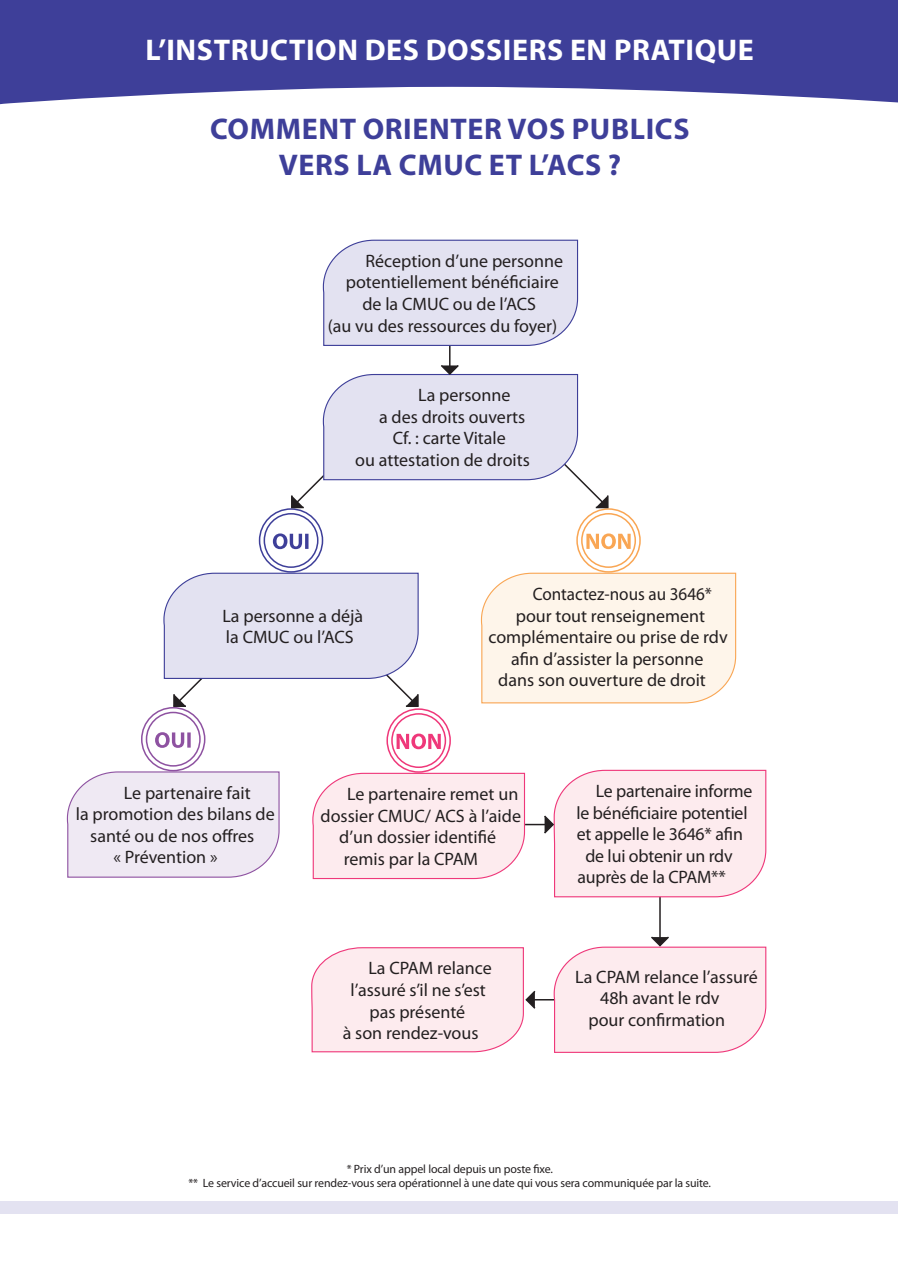
<style>
.page{position:relative;width:898px;height:1269px;background:#fff}
.page>*{position:absolute;margin:0;border:0;box-sizing:border-box;transform-origin:0 0}
.t1{font:700 30px/36px "Myriad Pro";letter-spacing:.02em;color:#3e3f99}
.t2{font:700 30px "Myriad Pro";letter-spacing:.02em;color:#fff}
.t3{font:18px/21.6px "Myriad Pro";color:#231f20}
.t4{font:18px "Myriad Pro";color:#231f20;scale:.95 1}
.t5{font:12px/14.4px "Myriad Pro";letter-spacing:-.01em;color:#231f20;text-align:center}
</style>
<div class="page">
<hr style="left:449px;top:343px;width:1px;height:31px;background:#231f20">
<hr style="left:659px;top:896px;width:1px;height:49px;background:#231f20">
<div style="left:0;top:1201px;width:897px;height:12px;background:#e3e2f1"></div>
<svg style="left:322px;top:239px;width:256px;height:108px;background:#e0dfef"></svg>
<svg style="left:311px;top:935px;width:455px;height:118px"></svg>
<svg style="left:66px;top:363px;width:700px;height:535px"></svg>
<svg style="left:0;top:0;width:897px;height:105px;background:#5455a5"></svg>
<h1 class="t2" style="left:146px;top:31px;width:609px">L’INSTRUCTION DES DOSSIERS EN PRATIQUE</h1>
<h1 class="t1" style="left:279px;top:110px;width:412px;text-indent:-69px">COMMENT ORIENTER VOS PUBLICS<br>VERS LA CMUC</h1>
<h1 class="t1" style="left:489px;top:146px;width:77px">ET L’ACS</h1>
<h1 class="t1" style="left:607px;top:146px;width:15px">?</h1>
<p class="t3" style="left:365px;top:250px;width:199px">Réception d’une personne</p>
<p class="t3" style="left:346px;top:271px;width:214px">potentiellement bénéficiaire</p>
<p class="t3" style="left:362px;top:293px;width:175px">de la CMUC ou de l’ACS</p>
<p class="t3" style="left:328px;top:315px;width:231px">(au vu des ressources du foyer)</p>
<p class="t3" style="left:418px;top:384px;width:94px">La personne</p>
<p class="t3" style="left:379px;top:406px;width:148px">a des droits ouverts</p>
<p class="t3" style="left:392px;top:427px;width:115px">Cf. : carte Vitale</p>
<p class="t3" style="left:355px;top:449px;width:176px">ou attestation de droits</p>
<p class="t3" style="left:222px;top:605px;width:142px">La personne a déjà la CMUC ou l’ACS</p>
<p class="t4" style="left:532px;top:583px;width:190px">Contactez-nous au 3646*</p>
<p class="t3" style="left:515px;top:604px;width:191px">pour tout renseignement</p>
<p class="t3" style="left:488px;top:626px;width:241px">complémentaire ou prise de rdv</p>
<p class="t3" style="left:511px;top:648px;width:194px">afin d’assister la personne</p>
<p class="t3" style="left:498px;top:669px;width:209px">dans son ouverture de droit</p>
<p class="t3" style="left:124px;top:781px;width:128px">Le partenaire fait</p>
<p class="t3" style="left:76px;top:803px;width:200px">la promotion des bilans de</p>
<p class="t3" style="left:90px;top:825px;width:166px">santé ou de nos offres</p>
<p class="t3" style="left:113px;top:846px;width:106px">« Prévention »</p>
<p class="t3" style="left:347px;top:783px;width:173px">Le partenaire remet un</p>
<p class="t3" style="left:320px;top:804px;width:202px">dossier CMUC/ ACS à l’aide</p>
<p class="t3" style="left:339px;top:826px;width:158px">d’un dossier identifié</p>
<p class="t3" style="left:344px;top:848px;width:136px">remis par la CPAM</p>
<p class="t3" style="left:368px;top:957px;width:125px">La CPAM relance</p>
<p class="t3" style="left:350px;top:979px;width:137px">l’assuré s’il ne s’est</p>
<p class="t3" style="left:369px;top:1000px;width:97px">pas présenté</p>
<p class="t3" style="left:342px;top:1022px;width:137px">à son rendez-vous</p>
<p class="t3" style="left:595px;top:780px;width:158px">Le partenaire informe</p>
<p class="t3" style="left:576px;top:801px;width:172px">le bénéficiaire potentiel</p>
<p class="t3" style="left:576px;top:823px;width:168px">et appelle le 3646* afin</p>
<p class="t3" style="left:585px;top:845px;width:149px">de lui obtenir un rdv</p>
<p class="t3" style="left:577px;top:866px;width:150px">auprès de la CPAM**</p>
<p class="t3" style="left:575px;top:966px;width:184px">La CPAM relance l’assuré</p>
<p class="t3" style="left:600px;top:987px;width:121px">48h avant le rdv</p>
<p class="t3" style="left:588px;top:1009px;width:138px">pour confirmation</p>
<p class="t5" style="left:188px;top:1161px;width:524px">* Prix d’un appel local depuis un poste fixe.<br>** Le service d’accueil sur rendez-vous sera opérationnel à une date qui vous sera communiquée par la suite.</p>
</div>
